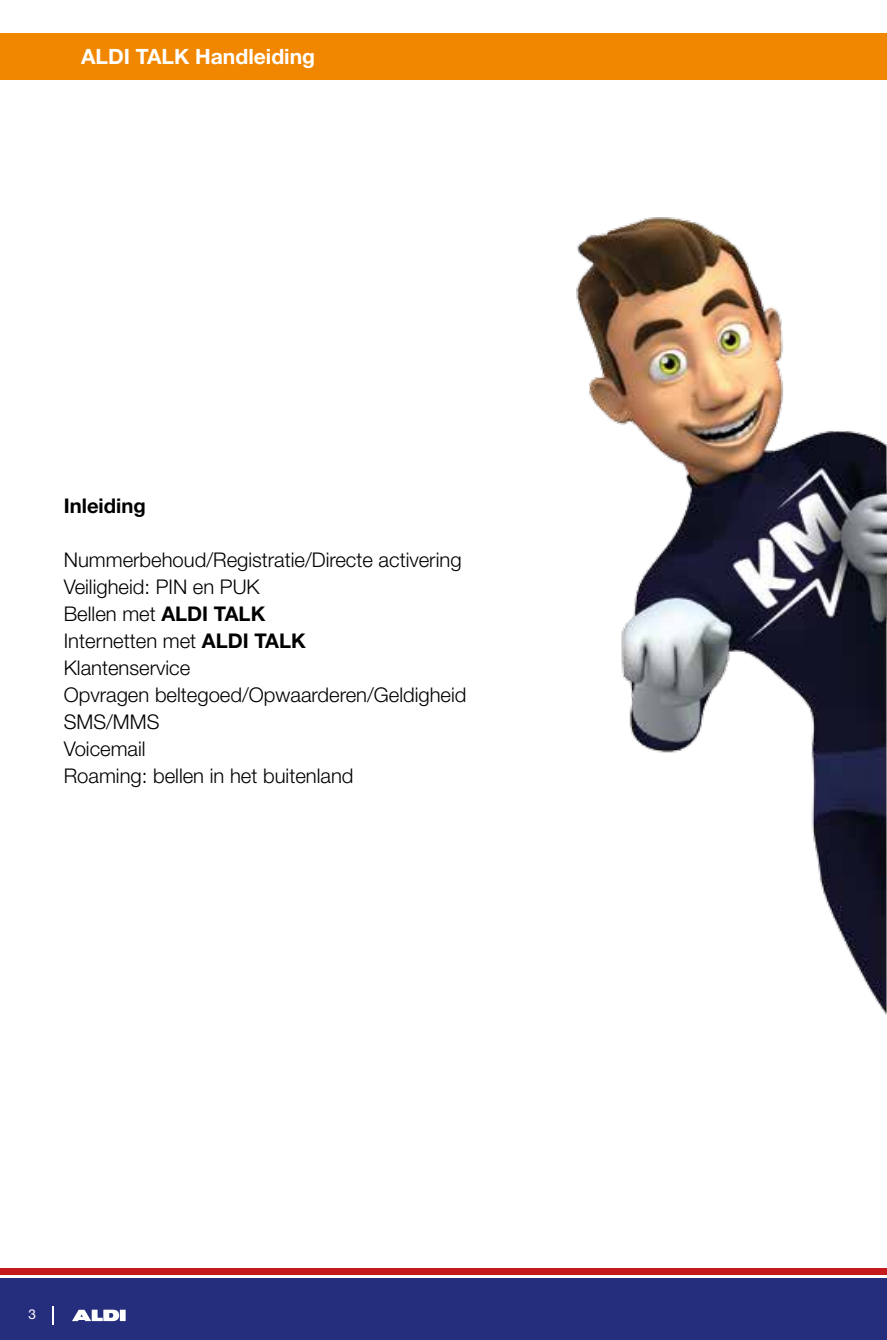
<style>
.page{position:relative;width:887px;height:1340px;background:#fff}
.page>*{position:absolute;margin:0;border:0;box-sizing:border-box;transform-origin:0 0}
.t1{font:700 21.15px "Helvetica Neue LT";color:#fff}
.t2{font:300 20.25px/27px "Helvetica Neue LT";color:#000}
.t3{font:700 20.25px "Helvetica Neue LT";color:#000}
.t4{font:13.72px "Helvetica Neue LT";color:#fff}
.s1{font-weight:700}
</style>
<div class="page">
<img style="left:576px;top:217px;width:311px;height:798px">
<div style="left:0;top:33px;width:887px;height:46px;background:#f18700"></div>
<div style="left:0;top:1278px;width:887px;height:61px;background:#242e7c"></div>
<div style="left:0;top:1268px;width:887px;height:6px;background:#c51a1b"></div>
<svg style="left:53px;top:1306px;width:1px;height:18px"></svg>
<div style="left:120px;top:1309px;width:6px;height:11px;background:#fff"></div>
<svg style="left:72px;top:1309px;width:47px;height:12px"></svg>
<p class="t1" style="left:81px;top:44px;width:235px">ALDI TALK Handleiding</p>
<p class="t3" style="left:64px;top:493px;width:84px">Inleiding</p>
<p class="t2" style="left:64px;top:546px;width:404px">Nummerbehoud/Registratie/Directe activering<br>Veiligheid: PIN en PUK<br>Bellen met <span class="s1">ALDI TALK<br></span>Internetten met <span class="s1">ALDI TALK<br></span>Klantenservice<br>Opvragen beltegoed/Opwaarderen/Geldigheid<br>SMS/MMS<br>Voicemail<br>Roaming: bellen in het buitenland</p>
<p class="t4" style="left:29px;top:1305px;width:9px">3</p>
</div>
